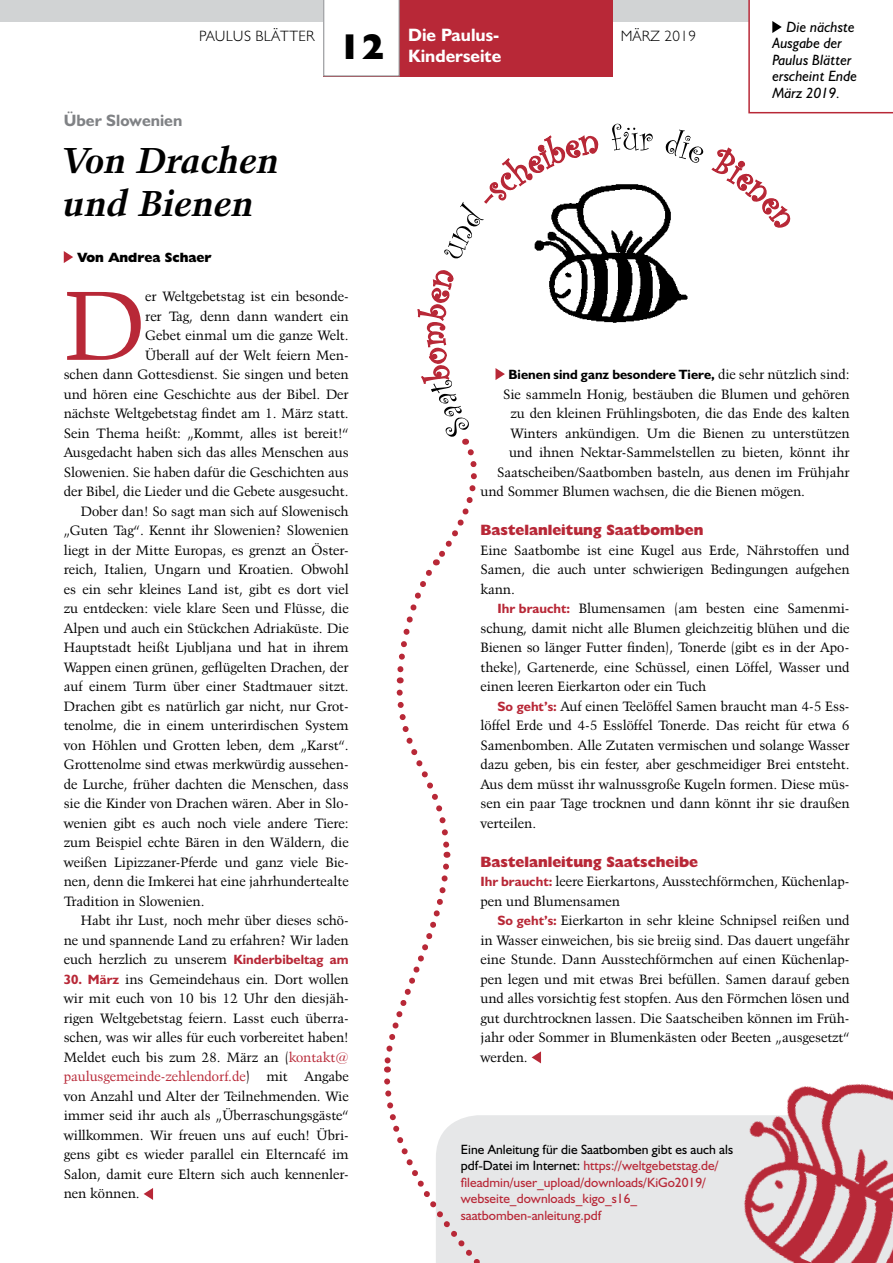
<style>
.page{position:relative;width:893px;height:1263px;background:#fff}
.page>*{position:absolute;margin:0;border:0;box-sizing:border-box;transform-origin:0 0}
.t1{font:97.8px "Kuenstler 480 BT";color:#b82837}
.t2{font:italic 700 36px/43.2px "Kuenstler 480 BT";color:#000}
.t3{font:800 36px "Humanist 521 BT";color:#000}
.t4{font:700 18px/21.6px "Humanist 521 BT";color:#fff}
.t5{font:700 16.5px "Humanist 521 BT";color:#808285}
.t6{font:italic 15px/16.5px "Humanist 521 BT";color:#000}
.t7{font:800 15px "Humanist 521 BT";color:#b82837}
.t8{font:300 15px "Humanist 521 BT";letter-spacing:.025em;color:#000}
.t9{font:13.5px/19.5px "Kuenstler 480 BT";color:#000;text-align:justify}
.t10{font:13.5px/16.5px "Humanist 521 BT";color:#b82837}
.t11{font:700 13.5px "Humanist 521 BT";color:#000}
.t12{font:800 13.5px "Humanist 521 BT";color:#000}
.s1{font-family:"Humanist 521 BT";font-weight:700;color:#b82837}
.s2{color:#b82837}
.s3{font-family:"Kuenstler 480 BT";font-weight:400}
.s4{color:#000}
</style>
<div class="page">
<div style="left:0;top:0;width:893px;height:21px;background:#d1d3d4"></div>
<div style="left:323px;top:0;width:289px;height:77px;background:#b82837"></div>
<svg style="left:323px;top:0;width:77px;height:77px;background:#f9f8f8"></svg>
<div style="left:541px;top:1115px;width:137px;height:148px;background:#e6e7e8"></div>
<svg style="left:748px;top:0;width:145px;height:113px"></svg>
<svg style="left:64px;top:251px;width:9px;height:12px"></svg>
<svg style="left:144px;top:1188px;width:9px;height:12px"></svg>
<svg style="left:444px;top:135px;width:155px;height:124px"></svg>
<svg style="left:612px;top:124px;width:91px;height:39px"></svg>
<svg style="left:711px;top:147px;width:80px;height:81px"></svg>
<img style="left:519px;top:165px;width:169px;height:158px">
<img style="left:678px;top:1083px;width:215px;height:180px">
<svg style="left:384px;top:269px;width:157px;height:994px"></svg>
<p class="t8" style="left:199px;top:27px;width:117px">PAULUS BLÄTTER</p>
<p class="t8" style="left:621px;top:27px;width:77px">MÄRZ 2019</p>
<p class="t6" style="left:772px;top:18px;width:86px;text-indent:14px">Die nächste<br>Ausgabe der<br>Paulus Blätter erscheint Ende<br>März 2019.</p>
<h2 class="t3" style="left:338px;top:24px;width:48px">12</h2>
<h3 class="t4" style="left:408px;top:23px;width:95px">Die Paulus-<br>Kinderseite</h3>
<p class="t5" style="left:64px;top:110px;width:120px">Über Slowenien</p>
<h2 class="t2" style="left:64px;top:139px;width:218px">Von Drachen und Bienen</h2>
<p class="t12" style="left:78px;top:249px;width:136px">Von Andrea Schaer</p>
<h1 class="t1" style="left:64px;top:266px;width:83px">D</h1>
<p class="t9" style="left:145px;top:287px;width:205px">er Weltgebetstag ist ein besonde-</p>
<p class="t9" style="left:145px;top:306px;width:205px">rer Tag, denn dann wandert ein</p>
<p class="t9" style="left:145px;top:326px;width:205px">Gebet einmal um die ganze Welt.</p>
<p class="t9" style="left:145px;top:345px;width:205px">Überall auf der Welt feiern Men-</p>
<p class="t9" style="left:64px;top:365px;width:286px">schen dann Gottesdienst. Sie singen und beten</p>
<p class="t9" style="left:64px;top:384px;width:286px">und hören eine Geschichte aus der Bibel. Der</p>
<p class="t9" style="left:64px;top:404px;width:286px">nächste Weltgebetstag findet am 1. März statt.</p>
<p class="t9" style="left:64px;top:423px;width:286px">Sein Thema heißt: „Kommt, alles ist bereit!“</p>
<p class="t9" style="left:64px;top:443px;width:286px">Ausgedacht haben sich das alles Menschen aus</p>
<p class="t9" style="left:64px;top:462px;width:286px">Slowenien. Sie haben dafür die Geschichten aus</p>
<p class="t9" style="left:64px;top:482px;width:286px">der Bibel, die Lieder und die Gebete ausgesucht.</p>
<p class="t9" style="left:81px;top:501px;width:269px">Dober dan! So sagt man sich auf Slowenisch</p>
<p class="t9" style="left:64px;top:521px;width:286px">„Guten Tag“. Kennt ihr Slowenien? Slowenien</p>
<p class="t9" style="left:64px;top:540px;width:286px">liegt in der Mitte Europas, es grenzt an Öster-</p>
<p class="t9" style="left:64px;top:560px;width:286px">reich, Italien, Ungarn und Kroatien. Obwohl</p>
<p class="t9" style="left:64px;top:579px;width:286px">es ein sehr kleines Land ist, gibt es dort viel</p>
<p class="t9" style="left:64px;top:599px;width:286px">zu entdecken: viele klare Seen und Flüsse, die</p>
<p class="t9" style="left:64px;top:618px;width:286px">Alpen und auch ein Stückchen Adriaküste. Die</p>
<p class="t9" style="left:64px;top:638px;width:286px">Hauptstadt heißt Ljubljana und hat in ihrem</p>
<p class="t9" style="left:64px;top:657px;width:286px">Wappen einen grünen, geflügelten Drachen, der</p>
<p class="t9" style="left:64px;top:677px;width:286px">auf einem Turm über einer Stadtmauer sitzt.</p>
<p class="t9" style="left:64px;top:696px;width:286px">Drachen gibt es natürlich gar nicht, nur Grot-</p>
<p class="t9" style="left:64px;top:716px;width:286px">tenolme, die in einem unterirdischen System</p>
<p class="t9" style="left:64px;top:735px;width:286px">von Höhlen und Grotten leben, dem „Karst“.</p>
<p class="t9" style="left:64px;top:755px;width:286px">Grottenolme sind etwas merkwürdig aussehen-</p>
<p class="t9" style="left:64px;top:774px;width:286px">de Lurche, früher dachten die Menschen, dass</p>
<p class="t9" style="left:64px;top:793px;width:286px">sie die Kinder von Drachen wären. Aber in Slo-</p>
<p class="t9" style="left:64px;top:813px;width:286px">wenien gibt es auch noch viele andere Tiere:</p>
<p class="t9" style="left:64px;top:832px;width:286px">zum Beispiel echte Bären in den Wäldern, die</p>
<p class="t9" style="left:64px;top:852px;width:286px">weißen Lipizzaner-Pferde und ganz viele Bie-</p>
<p class="t9" style="left:64px;top:871px;width:286px">nen, denn die Imkerei hat eine jahrhundertealte</p>
<p class="t9" style="left:64px;top:891px;width:142px">Tradition in Slowenien.</p>
<p class="t9" style="left:81px;top:910px;width:269px">Habt ihr Lust, noch mehr über dieses schö-</p>
<p class="t9" style="left:64px;top:930px;width:286px">ne und spannende Land zu erfahren? Wir laden</p>
<p class="t9" style="left:64px;top:949px;width:286px">euch herzlich zu unserem <span class="s1">Kinderbibeltag am</span></p>
<p class="t9" style="left:64px;top:969px;width:286px"><span class="s1">30. März</span> ins Gemeindehaus ein. Dort wollen wir mit euch von 10 bis 12 Uhr den diesjäh&shy;rigen Weltgebetstag feiern. Lasst euch überra&shy;schen, was wir alles für euch vorbereitet haben!<br>Meldet euch bis zum 28. März an (<span class="s2">kontakt@ paulusgemeinde-zehlendorf.de</span>) mit Angabe von Anzahl und Alter der Teilnehmenden. Wie immer seid ihr auch als „Überraschungsgäste“ willkommen. Wir freuen uns auf euch! Übri&shy;gens gibt es wieder parallel ein Elterncafé im Salon, damit eure Eltern sich auch kennenler&shy;nen können.</p>
<p class="t11" style="left:508px;top:366px;width:343px">Bienen sind ganz besondere Tiere, <span class="s3">die sehr nützlich sind:</span></p>
<p class="t9" style="left:503px;top:384px;width:348px">Sie sammeln Honig, bestäuben die Blumen und gehören</p>
<p class="t9" style="left:510px;top:404px;width:340px">zu den kleinen Frühlingsboten, die das Ende des kalten</p>
<p class="t9" style="left:510px;top:423px;width:340px">Winters ankündigen. Um die Bienen zu unterstützen</p>
<p class="t9" style="left:509px;top:443px;width:342px">und ihnen Nektar-Sammelstellen zu bieten, könnt ihr</p>
<p class="t9" style="left:497px;top:462px;width:354px">Saatscheiben/Saatbomben basteln, aus denen im Frühjahr</p>
<p class="t9" style="left:480px;top:482px;width:326px">und Sommer Blumen wachsen, die die Bienen mögen.</p>
<p class="t7" style="left:480px;top:521px;width:225px">Bastelanleitung Saatbomben</p>
<p class="t9" style="left:480px;top:540px;width:371px">Eine Saatbombe ist eine Kugel aus Erde, Nährstoffen und Samen, die auch unter schwierigen Bedingungen aufgehen kann.</p>
<p class="t9" style="left:480px;top:599px;width:371px;text-indent:17px"><span class="s1">Ihr braucht:</span> Blumensamen (am besten eine Samenmi&shy;schung, damit nicht alle Blumen gleichzeitig blühen und die Bienen so länger Futter finden), Tonerde (gibt es in der Apo&shy;theke), Gartenerde, eine Schüssel, einen Löffel, Wasser und einen leeren Eierkarton oder ein Tuch</p>
<p class="t9" style="left:480px;top:696px;width:371px;text-indent:17px"><span class="s1">So geht’s:</span> Auf einen Teelöffel Samen braucht man 4-5 Ess&shy;löffel Erde und 4-5 Esslöffel Tonerde. Das reicht für etwa 6<br>Samenbomben. Alle Zutaten vermischen und solange Wasser dazu geben, bis ein fester, aber geschmeidiger Brei entsteht.<br>Aus dem müsst ihr walnussgroße Kugeln formen. Diese müs&shy;sen ein paar Tage trocknen und dann könnt ihr sie draußen verteilen.</p>
<p class="t7" style="left:480px;top:852px;width:219px">Bastelanleitung Saatscheibe</p>
<p class="t9" style="left:480px;top:872px;width:371px"><span class="s1">Ihr braucht:</span> leere Eierkartons, Ausstechförmchen, Küchenlap&shy;pen und Blumensamen</p>
<p class="t9" style="left:480px;top:911px;width:371px;text-indent:17px"><span class="s1">So geht’s:</span> Eierkarton in sehr kleine Schnipsel reißen und in Wasser einweichen, bis sie breiig sind. Das dauert ungefähr eine Stunde. Dann Ausstechförmchen auf einen Küchenlap&shy;pen legen und mit etwas Brei befüllen. Samen darauf geben und alles vorsichtig fest stopfen. Aus den Förmchen lösen und gut durchtrocknen lassen. Die Saatscheiben können im Früh&shy;jahr oder Sommer in Blumenkästen oder Beeten „ausgesetzt“ werden.</p>
<p class="t10" style="left:461px;top:1140px;width:274px"><span class="s4">Eine Anleitung für die Saatbomben gibt es auch als pdf-Datei im Internet:</span> https://weltgebetstag.de/ fileadmin/user_upload/downloads/KiGo2019/ webseite_downloads_kigo_s16_ saatbomben-anleitung.pdf</p>
</div>
